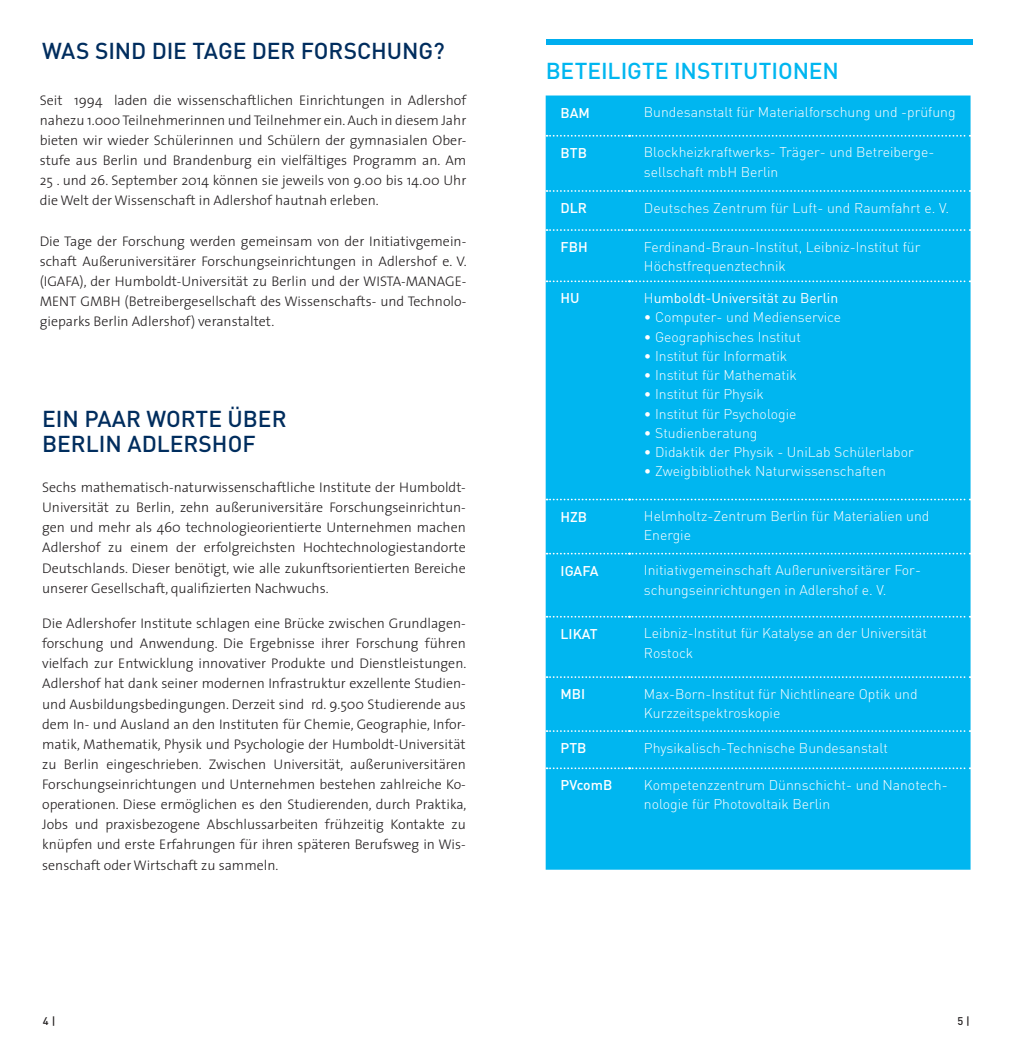
<style>
.page{position:relative;width:1012px;height:1042px;background:#fff}
.page>*{position:absolute;margin:0;border:0;box-sizing:border-box;transform-origin:0 0}
.t1{font:500 22.75px/24.5px "DIN";color:#002d5e}
.t2{font:500 22.75px "DIN";letter-spacing:.005em;color:#00b6f0}
.t3{font:300 14px/20.1px "The Sans";color:#231f20;text-align:justify}
.t4{font:300 14px/19.2px "DIN";color:#fff}
.t5{font:500 14px "DIN";color:#fff}
.t6{font:14px "DIN";color:#fff}
.t7{font:500 11.03px "DIN";color:#231f20}
.s1{font-weight:300}
</style>
<div class="page">
<div style="left:546px;top:95px;width:425px;height:774px;background:#00b6f0"></div>
<svg style="left:547px;top:135px;width:424px;height:2px"></svg>
<svg style="left:547px;top:190px;width:424px;height:2px"></svg>
<svg style="left:547px;top:229px;width:424px;height:2px"></svg>
<svg style="left:547px;top:280px;width:424px;height:2px"></svg>
<svg style="left:547px;top:499px;width:424px;height:1px"></svg>
<svg style="left:547px;top:553px;width:424px;height:1px"></svg>
<svg style="left:547px;top:616px;width:424px;height:1px"></svg>
<svg style="left:547px;top:676px;width:424px;height:2px"></svg>
<svg style="left:547px;top:730px;width:424px;height:2px"></svg>
<svg style="left:547px;top:767px;width:424px;height:2px"></svg>
<div style="left:546px;top:40px;width:426px;height:5px;background:#00aeef"></div>
<h1 class="t1" style="left:42px;top:38px;width:404px">WAS SIND DIE TAGE DER FORSCHUNG?</h1>
<p class="t3" style="left:40px;top:89px;width:428px">Seit 1994 laden die wissenschaftlichen Einrichtungen in Adlershof nahezu 1.000 Teilnehmerinnen und Teilnehmer ein. Auch in diesem Jahr bieten wir wieder Schülerinnen und Schülern der gymnasialen Ober&shy;stufe aus Berlin und Brandenburg ein vielfältiges Programm an. Am 25 . und 26. September 2014 können sie jeweils von 9.00 bis 14.00 Uhr die Welt der Wissenschaft in Adlershof hautnah erleben.</p>
<p class="t3" style="left:40px;top:230px;width:429px">Die Tage der Forschung werden gemeinsam von der Initiativgemein&shy;schaft Außeruniversitärer Forschungseinrichtungen in Adlershof e. V. (IGAFA), der Humboldt-Universität zu Berlin und der WISTA-MANAGE-MENT GMBH (Betreibergesellschaft des Wissenschafts- und Technolo&shy;gieparks Berlin Adlershof) veranstaltet.</p>
<h1 class="t1" style="left:42px;top:406px;width:246px">EIN PAAR WORTE ÜBER<br>BERLIN ADLERSHOF</h1>
<p class="t3" style="left:42px;top:477px;width:425px">Sechs mathematisch-naturwissenschaftliche Institute der Humboldt-Universität zu Berlin, zehn außeruniversitäre Forschungseinrichtun&shy;gen und mehr als 460 technologieorientierte Unternehmen machen Adlershof zu einem der erfolgreichsten Hochtechnologiestandorte Deutschlands. Dieser benötigt, wie alle zukunftsorientierten Bereiche unserer Gesellschaft, qualifizierten Nachwuchs.</p>
<p class="t3" style="left:42px;top:613px;width:426px">Die Adlershofer Institute schlagen eine Brücke zwischen Grundlagen&shy;forschung und Anwendung. Die Ergebnisse ihrer Forschung führen vielfach zur Entwicklung innovativer Produkte und Dienstleistungen.<br>Adlershof hat dank seiner modernen Infrastruktur exzellente Studien&shy;und Ausbildungsbedingungen. Derzeit sind rd. 9.500 Studierende aus dem In- und Ausland an den Instituten für Chemie, Geographie, Infor&shy;matik, Mathematik, Physik und Psychologie der Humboldt-Universität zu Berlin eingeschrieben. Zwischen Universität, außeruniversitären Forschungseinrichtungen und Unternehmen bestehen zahlreiche Ko&shy;operationen. Diese ermöglichen es den Studierenden, durch Praktika, Jobs und praxisbezogene Abschlussarbeiten frühzeitig Kontakte zu knüpfen und erste Erfahrungen für ihren späteren Berufsweg in Wis&shy;senschaft oder Wirtschaft zu sammeln.</p>
<h1 class="t2" style="left:546px;top:56px;width:295px">BETEILIGTE I NSTITUTIONEN</h1>
<p class="t5" style="left:561px;top:103px;width:31px">BA M</p>
<p class="t4" style="left:644px;top:102px;width:313px">Bundesanstalt für Materialforschung und -prüfung</p>
<p class="t5" style="left:561px;top:144px;width:26px">BTB</p>
<p class="t4" style="left:644px;top:143px;width:292px">Blockheizkraftwerks- Träger- und Betreiberge&shy;sellschaft mbH Berlin</p>
<p class="t5" style="left:561px;top:199px;width:26px">DLR</p>
<p class="t4" style="left:644px;top:198px;width:307px">Deutsches Zentrum für Luft- und Raumfahrt e. V.</p>
<p class="t5" style="left:561px;top:238px;width:18px">FBH</p>
<p class="t4" style="left:644px;top:237px;width:278px">Ferdinand-Braun-Institut, Leibniz-Institut für<br>Höchstfrequenztechnik</p>
<p class="t5" style="left:561px;top:289px;width:10px">HU</p>
<p class="t6" style="left:644px;top:289px;width:196px"><span class="s1">H</span>umboldt-Universität zu Berlin</p>
<p class="t4" style="left:644px;top:307px;width:199px">• Computer- und Medienservice</p>
<p class="t4" style="left:644px;top:327px;width:159px">• Geographisches Institut</p>
<p class="t4" style="left:644px;top:346px;width:145px">• Institut für Informatik</p>
<p class="t4" style="left:644px;top:365px;width:154px">• Institut für Mathematik</p>
<p class="t4" style="left:644px;top:384px;width:121px">• Institut für Physik</p>
<p class="t4" style="left:644px;top:404px;width:154px">• Institut für Psychologie</p>
<p class="t4" style="left:644px;top:423px;width:115px">• Studienberatung</p>
<p class="t4" style="left:644px;top:442px;width:271px">• Didaktik der Physik - UniLab Schülerlabor</p>
<p class="t4" style="left:644px;top:461px;width:243px">• Zweigbibliothek Naturwissenschaften</p>
<p class="t5" style="left:561px;top:507px;width:26px">HZB</p>
<p class="t4" style="left:644px;top:506px;width:287px">Helmholtz-Zentrum Berlin für Materialien und<br>Energie</p>
<p class="t5" style="left:561px;top:561px;width:39px">IGA FA</p>
<p class="t4" style="left:644px;top:560px;width:279px">Initiativgemeinschaft Außeruniversitärer For&shy;schungseinrichtungen in Adlershof e. V.</p>
<p class="t5" style="left:561px;top:625px;width:39px">LI KAT</p>
<p class="t4" style="left:644px;top:623px;width:285px">Leibniz-Institut für Katalyse an der Universität<br>Rostock</p>
<p class="t5" style="left:561px;top:685px;width:18px">MBI</p>
<p class="t4" style="left:644px;top:684px;width:275px">Max-Born-Institut für Nichtlineare Optik und<br>Kurzzeitspektroskopie</p>
<p class="t5" style="left:561px;top:739px;width:25px">PTB</p>
<p class="t4" style="left:644px;top:738px;width:246px">Physikalisch-Technische Bundesanstalt</p>
<p class="t5" style="left:561px;top:776px;width:51px">PVCOMB</p>
<p class="t4" style="left:644px;top:775px;width:305px">Kompetenzzentrum Dünnschicht- und Nanotech&shy;nologie für Photovoltaik Berlin</p>
<p class="t7" style="left:43px;top:1013px;width:14px">4 |</p>
<p class="t7" style="left:957px;top:1013px;width:14px">5 |</p>
</div>
